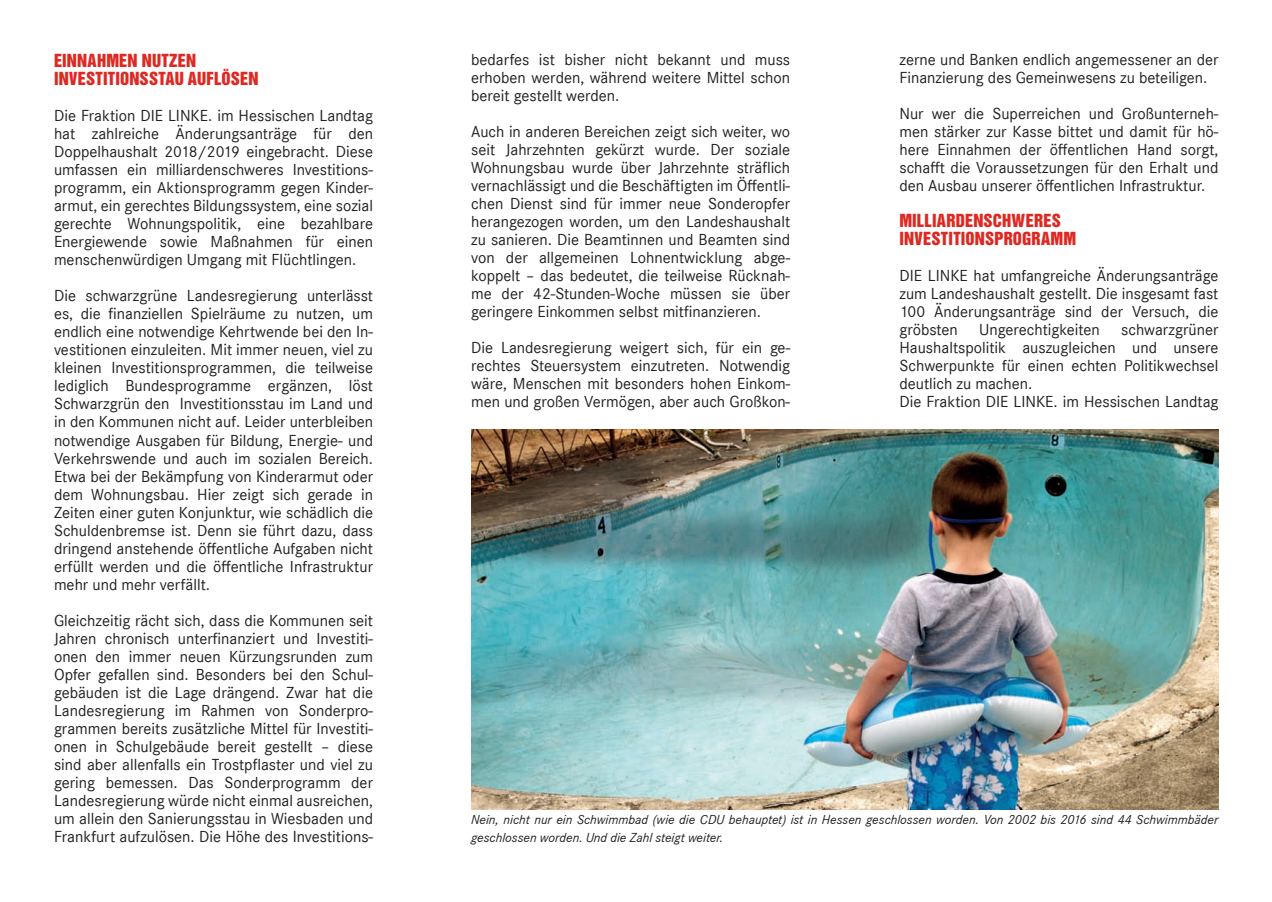
<style>
.page{position:relative;width:1272px;height:902px;background:#fff}
.page>*{position:absolute;margin:0;border:0;box-sizing:border-box;transform-origin:0 0}
.t1{font:16.5px/18px "Corporate S";color:#231f20;text-align:justify}
.t2{font:16.5px/18px "Helvetica Inserat";letter-spacing:.01em;color:#de2922}
.t3{font:italic 13.5px/18px "Corporate S";color:#231f20}
</style>
<div class="page">
<img style="left:471px;top:429px;width:747px;height:380px">
<p class="t2" style="left:54px;top:52px;width:206px">EINNAHMEN NUTZEN<br>INVESTITIONSSTAU AUFLÖSEN</p>
<p class="t1" style="left:54px;top:107px;width:320px">Die Fraktion DIE LINKE. im Hessischen Landtag hat zahlreiche Änderungsanträge für den Doppelhaushalt 2018/2019 eingebracht. Diese umfassen ein milliardenschweres Investitions&shy;programm, ein Aktionsprogramm gegen Kinder&shy;armut, ein gerechtes Bildungssystem, eine sozial gerechte Wohnungspolitik, eine bezahlbare Energiewende sowie Maßnahmen für einen menschenwürdigen Umgang mit Flüchtlingen.</p>
<p class="t1" style="left:54px;top:287px;width:320px">Die schwarzgrüne Landesregierung unterlässt es, die finanziellen Spielräume zu nutzen, um endlich eine notwendige Kehrtwende bei den In&shy;vestitionen einzuleiten. Mit immer neuen, viel zu kleinen Investitionsprogrammen, die teilweise lediglich Bundesprogramme ergänzen, löst Schwarzgrün den Investitionsstau im Land und in den Kommunen nicht auf. Leider unterbleiben notwendige Ausgaben für Bildung, Energie- und Verkehrswende und auch im sozialen Bereich.<br>Etwa bei der Bekämpfung von Kinderarmut oder dem Wohnungsbau. Hier zeigt sich gerade in Zeiten einer guten Konjunktur, wie schädlich die Schuldenbremse ist. Denn sie führt dazu, dass dringend anstehende öffentliche Aufgaben nicht erfüllt werden und die öffentliche Infrastruktur mehr und mehr verfällt.</p>
<p class="t1" style="left:54px;top:611px;width:320px">Gleichzeitig rächt sich, dass die Kommunen seit Jahren chronisch unterfinanziert und Investiti&shy;onen den immer neuen Kürzungsrunden zum Opfer gefallen sind. Besonders bei den Schul&shy;gebäuden ist die Lage drängend. Zwar hat die Landesregierung im Rahmen von Sonderpro&shy;grammen bereits zusätzliche Mittel für Investiti&shy;onen in Schulgebäude bereit gestellt – diese sind aber allenfalls ein Trostpflaster und viel zu gering bemessen. Das Sonderprogramm der Landesregierung würde nicht einmal ausreichen, um allein den Sanierungsstau in Wiesbaden und Frankfurt aufzulösen. Die Höhe des Investitions-</p>
<p class="t1" style="left:471px;top:51px;width:320px">bedarfes ist bisher nicht bekannt und muss erhoben werden, während weitere Mittel schon bereit gestellt werden.</p>
<p class="t1" style="left:471px;top:123px;width:320px">Auch in anderen Bereichen zeigt sich weiter, wo seit Jahrzehnten gekürzt wurde. Der soziale Wohnungsbau wurde über Jahrzehnte sträflich vernachlässigt und die Beschäftigten im Öffentli&shy;chen Dienst sind für immer neue Sonderopfer herangezogen worden, um den Landeshaushalt zu sanieren. Die Beamtinnen und Beamten sind von der allgemeinen Lohnentwicklung abge&shy;koppelt – das bedeutet, die teilweise Rücknah&shy;me der 42-Stunden-Woche müssen sie über geringere Einkommen selbst mitfinanzieren.</p>
<p class="t1" style="left:471px;top:339px;width:320px">Die Landesregierung weigert sich, für ein ge&shy;rechtes Steuersystem einzutreten. Notwendig wäre, Menschen mit besonders hohen Einkom&shy;men und großen Vermögen, aber auch Großkon-</p>
<p class="t1" style="left:899px;top:51px;width:320px">zerne und Banken endlich angemessener an der<br>Finanzierung des Gemeinwesens zu beteiligen.</p>
<p class="t1" style="left:899px;top:105px;width:320px">Nur wer die Superreichen und Großunterneh&shy;men stärker zur Kasse bittet und damit für hö&shy;here Einnahmen der öffentlichen Hand sorgt, schafft die Voraussetzungen für den Erhalt und den Ausbau unserer öffentlichen Infrastruktur.</p>
<p class="t2" style="left:899px;top:212px;width:178px">MILLIARDENSCHWERES<br>INVESTITIONSPROGRAMM</p>
<p class="t1" style="left:899px;top:267px;width:320px">DIE LINKE hat umfangreiche Änderungsanträge zum Landeshaushalt gestellt. Die insgesamt fast 100 Änderungsanträge sind der Versuch, die gröbsten</p>
<p class="t1" style="left:979px;top:321px;width:122px">Ungerechtigkeiten</p>
<p class="t1" style="left:899px;top:321px;width:320px;text-align:left;text-indent:222px">schwarzgrüner Haushaltspolitik auszugleichen und unsere Schwerpunkte für einen echten Politikwechsel deutlich zu machen.<br>Die Fraktion DIE LINKE. im Hessischen Landtag</p>
<p class="t3" style="left:471px;top:810px;width:748px">Nein, nicht nur ein Schwimmbad (wie die CDU behauptet) ist in Hessen geschlossen worden. Von 2002 bis 2016 sind 44 Schwimmbäder geschlossen worden. Und die Zahl steigt weiter.</p>
</div>
